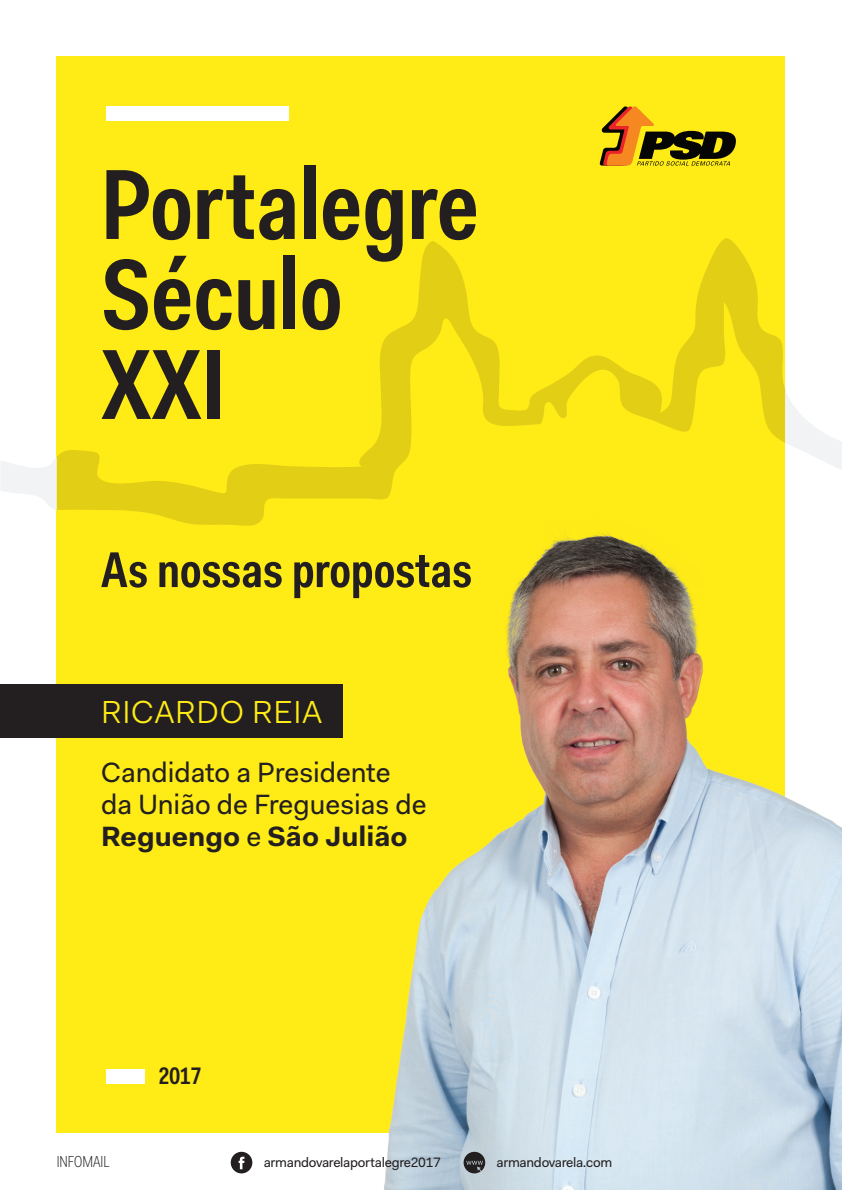
<style>
.page{position:relative;width:842px;height:1190px;background:#fff}
.page>*{position:absolute;margin:0;border:0;box-sizing:border-box;transform-origin:0 0}
.t1{font:600 100px/90px "Fakt Con Pro";color:#231f20}
.t2{font:600 50.4px "Fakt Con Pro";color:#231f20}
.t3{font:32px "Fakt Pro Blond";letter-spacing:.02em;color:#ffeb16}
.t4{font:28px/32px "Fakt Pro";color:#231f20}
.t5{font:600 24px "Fakt Con Pro";color:#231f20}
.t6{font:300 16px "Fakt Con Pro";color:#231f20}
.t7{font:13.6px "Fakt Pro";letter-spacing:-.02em;color:#231f20}
.s1{font-weight:700}
</style>
<div class="page">
<div style="left:57px;top:57px;width:728px;height:1076px;background:#ffeb16"></div>
<div style="left:106px;top:106px;width:183px;height:15px;background:#fff"></div>
<svg style="left:600px;top:106px;width:136px;height:60px"></svg>
<svg style="left:57px;top:238px;width:728px;height:288px"></svg>
<svg style="left:785px;top:389px;width:57px;height:81px"></svg>
<div style="left:0;top:685px;width:342px;height:53px;background:#231f20"></div>
<img style="left:336px;top:476px;width:506px;height:714px">
<div style="left:106px;top:1069px;width:39px;height:15px;background:#fff"></div>
<svg style="left:231px;top:1152px;width:21px;height:21px"></svg>
<svg style="left:464px;top:1152px;width:21px;height:21px"></svg>
<svg style="left:1px;top:434px;width:56px;height:76px"></svg>
<h1 class="t1" style="left:101px;top:159px;width:379px">Portalegre<br>Século<br>XXI</h1>
<h2 class="t2" style="left:101px;top:536px;width:372px">As nossas propostas</h2>
<p class="t3" style="left:101px;top:691px;width:223px">RICARDO REIA</p>
<p class="t4" style="left:101px;top:757px;width:327px">Candidato a Presidente da União de Freguesias de<br><span class="s1">Reguengo</span> e <span class="s1">São Julião</span></p>
<p class="t5" style="left:159px;top:1060px;width:44px">2017</p>
<p class="t6" style="left:57px;top:1151px;width:54px">INFOMAIL</p>
<p class="t7" style="left:264px;top:1153px;width:179px">armandovarelaportalegre2017</p>
<p class="t7" style="left:497px;top:1153px;width:117px">armandovarela.com</p>
</div>
